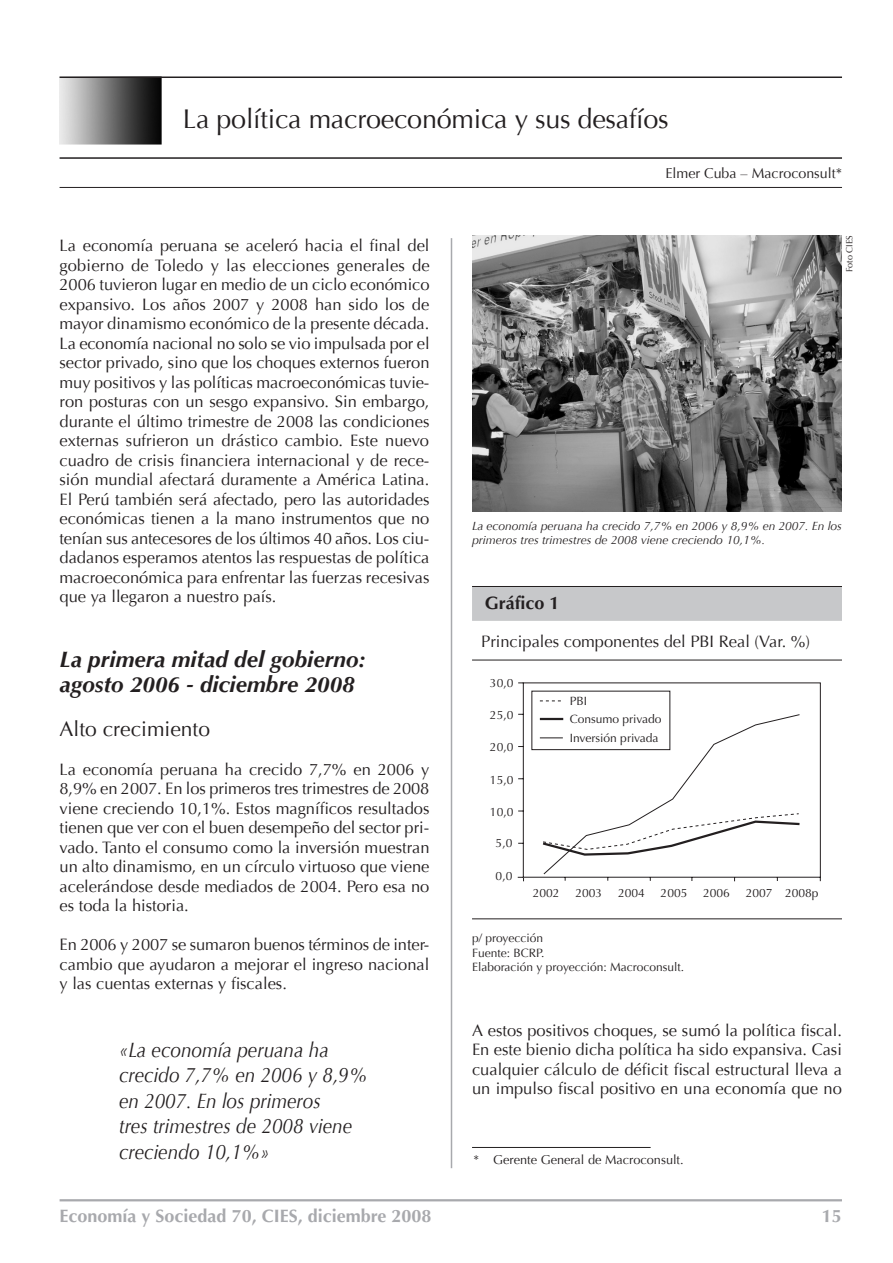
<style>
.page{position:relative;width:893px;height:1263px;background:#fff}
.page>*{position:absolute;margin:0;border:0;box-sizing:border-box;transform-origin:0 0}
.titulo{font:27px "Optima";letter-spacing:-.01em;color:#231f20}
.subtitulo_1{font:italic 700 22.5px/25.5px "Optima";color:#231f20}
.sumillas{font:italic 21px/25.5px "Optima";color:#231f20;scale:.9 1}
.t1{font:21px "Optima";color:#231f20}
.t2{font:700 18px "Optima LH East A";color:#a8a9ad}
.t3{font:700 18px "Optima LH East A";color:#231f20}
.t4{font:16.5px/19.5px "Optima";color:#231f20;text-align:justify}
.autor{font:14.25px "Optima";color:#231f20}
.t5{font:12.75px "Optima";color:#231f20}
.t6{font:12px/18.3px "Optima";color:#231f20}
.t7{font:italic 12px/14.2px "Optima";color:#231f20}
.t8{font:9px "Optima";color:#231f20}
</style>
<div class="page">
<hr style="left:60px;top:1199px;width:782px;height:2px;background:#a8a9ad">
<hr style="left:451px;top:238px;width:1px;height:930px;background:#a8a9ad">
<img style="left:60px;top:78px;width:102px;height:67px">
<hr style="left:60px;top:76px;width:782px;height:2px;background:#231f20">
<hr style="left:60px;top:157px;width:782px;height:2px;background:#231f20">
<hr style="left:60px;top:187px;width:782px;height:1px;background:#231f20">
<img style="left:472px;top:236px;width:370px;height:275px">
<div style="left:473px;top:587px;width:368px;height:33px;background:#c7c8ca"></div>
<div style="left:472px;top:587px;width:370px;height:34px;border:2px solid #c7c8ca"></div>
<hr style="left:472px;top:918px;width:370px;height:1px;background:#231f20">
<hr style="left:472px;top:660px;width:370px;height:1px;background:#231f20">
<hr style="left:472px;top:1147px;width:179px;height:1px;background:#231f20">
<svg style="left:517px;top:682px;width:304px;height:200px"></svg>
<svg style="left:523px;top:690px;width:279px;height:192px"></svg>
<hr style="left:472px;top:586px;width:370px;height:1px;background:#231f20">
<p class="titulo" style="left:183px;top:103px;width:487px">La política macroeconómica y sus desafíos</p>
<p class="t4" style="left:60px;top:236px;width:372px">La economía peruana se aceleró hacia el final del gobierno de Toledo y las elecciones generales de 2006 tuvieron lugar en medio de un ciclo económico expansivo. Los años 2007 y 2008 han sido los de mayor dinamismo económico de la presente década.<br>La economía nacional no solo se vio impulsada por el sector privado, sino que los choques externos fueron muy positivos y las políticas macroeconómicas tuvie&shy;ron posturas con un sesgo expansivo. Sin embargo, durante el último trimestre de 2008 las condiciones externas sufrieron un drástico cambio. Este nuevo cuadro de crisis financiera internacional y de rece&shy;sión mundial afectará duramente a América Latina.<br>El Perú también será afectado, pero las autoridades económicas tienen a la mano instrumentos que no tenían sus antecesores de los últimos 40 años. Los ciu&shy;dadanos esperamos atentos las respuestas de política macroeconómica para enfrentar las fuerzas recesivas que ya llegaron a nuestro país.</p>
<p class="subtitulo_1" style="left:60px;top:646px;width:308px">La primera mitad del gobierno: agosto 2006 - diciembre 2008</p>
<p class="t1" style="left:60px;top:716px;width:152px">Alto crecimiento</p>
<p class="t4" style="left:60px;top:760px;width:371px">La economía peruana ha crecido 7,7% en 2006 y 8,9% en 2007. En los primeros tres trimestres de 2008 viene creciendo 10,1%. Estos magníficos resultados tienen que ver con el buen desempeño del sector pri&shy;vado. Tanto el consumo como la inversión muestran un alto dinamismo, en un círculo virtuoso que viene acelerándose desde mediados de 2004. Pero esa no es toda la historia.</p>
<p class="t4" style="left:60px;top:935px;width:371px">En 2006 y 2007 se sumaron buenos términos de inter&shy;cambio que ayudaron a mejorar el ingreso nacional y las cuentas externas y fiscales.</p>
<p class="sumillas" style="left:119px;top:1037px;width:278px">«La economía peruana ha crecido 7,7% en 2006 y 8,9% en 2007. En los primeros<br>tres trimestres de 2008 viene creciendo 10,1%»</p>
<p class="autor" style="left:665px;top:164px;width:178px">Elmer Cuba – Macroconsult*</p>
<p class="t8" style="left:844px;top:272px;width:38px;rotate:-90deg">Foto CIES</p>
<p class="t7" style="left:472px;top:519px;width:371px">La economía peruana ha crecido 7,7% en 2006 y 8,9% en 2007. En los primeros tres trimestres de 2008 viene creciendo 10,1%.</p>
<p class="t3" style="left:485px;top:592px;width:76px">Gráfico 1</p>
<p class="t4" style="left:481px;top:632px;width:330px">Principales componentes del PBI Real (Var. %)</p>
<p class="t6" style="left:490px;top:674px;width:25px">30,0</p>
<p class="t6" style="left:490px;top:706px;width:25px">25,0</p>
<p class="t6" style="left:490px;top:738px;width:25px">20,0</p>
<p class="t6" style="left:490px;top:770px;width:25px">15,0</p>
<p class="t6" style="left:490px;top:803px;width:25px">10,0</p>
<p class="t6" style="left:496px;top:834px;width:18px">5,0</p>
<p class="t6" style="left:496px;top:866px;width:18px">0,0</p>
<p class="t6" style="left:570px;top:691px;width:93px">PBI<br>Consumo privado</p>
<p class="t6" style="left:570px;top:729px;width:90px">Inversión privada</p>
<p class="t6" style="left:533px;top:884px;width:28px">2002</p>
<p class="t6" style="left:575px;top:884px;width:28px">2003</p>
<p class="t6" style="left:618px;top:884px;width:28px">2004</p>
<p class="t6" style="left:661px;top:884px;width:28px">2005</p>
<p class="t6" style="left:703px;top:884px;width:28px">2006</p>
<p class="t6" style="left:746px;top:884px;width:74px">2007 2008p</p>
<p class="t6" style="left:472px;top:929px;width:73px">p/ proyección</p>
<p class="t6" style="left:472px;top:943px;width:74px">Fuente: BCRP.</p>
<p class="t6" style="left:472px;top:958px;width:214px">Elaboración y proyección: Macroconsult.</p>
<p class="t4" style="left:472px;top:1020px;width:371px">A estos positivos choques, se sumó la política fiscal.<br>En este bienio dicha política ha sido expansiva. Casi cualquier cálculo de déficit fiscal estructural lleva a un impulso fiscal positivo en una economía que no</p>
<p class="t5" style="left:474px;top:1152px;width:212px">* Gerente General de Macroconsult.</p>
<p class="t2" style="left:60px;top:1204px;width:373px">Economía y Sociedad 70, CIES, diciembre 2008</p>
<p class="t2" style="left:822px;top:1204px;width:22px">15</p>
</div>
